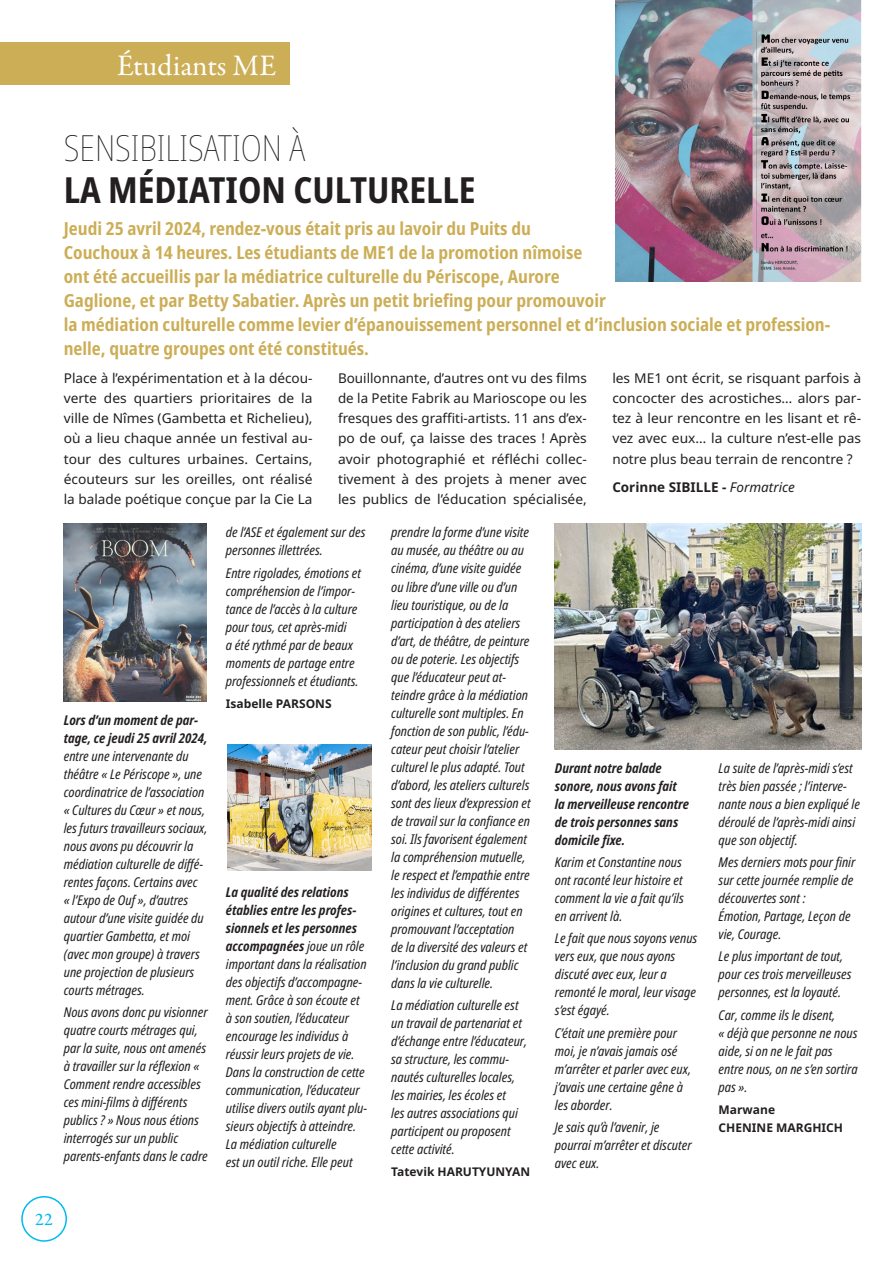
<style>
.page{position:relative;width:893px;height:1263px;background:#fff}
.page>*{position:absolute;margin:0;border:0;box-sizing:border-box;transform-origin:0 0}
.titre_rubrique{font:700 condensed 36px "Noto Sans";color:#231f20}
.titre_rubrique-2{font:100 condensed 36px "Noto Sans";color:#231f20}
.t1{font:30px "Garamond Premr Pro";color:#fff}
.chapeau{font:700 condensed 18px/24px "Noto Sans";color:#ccae57}
.t2{font:500 18px "Garamond Premr Pro";color:#00baf1}
.sitgnature_statut{font:italic condensed 13.5px/18px "Noto Sans";color:#231f20}
.texte_article{font:13.5px/20.2px "Noto Sans";color:#231f20;text-align:justify}
.sitgnature_statut-2{font:italic 700 condensed 13.5px/18px "Noto Sans";color:#231f20}
.signature{font:700 13.5px "Noto Sans";color:#231f20}
.exergue_texte{font:700 12px/18px "Noto Sans";color:#231f20}
.sitgnature_statut-3{font:700 12px "Noto Sans";color:#231f20}
.signature-2{font:700 12px "Noto Sans";color:#231f20}
.s1{font-weight:400;font-style:italic}
.s2{font-weight:700}
</style>
<div class="page">
<div style="left:21px;top:1196px;width:46px;height:46px;border:2px solid #00baf1;border-radius:50%"></div>
<div style="left:0;top:43px;width:289px;height:42px;background:#ccae57"></div>
<img style="left:64px;top:523px;width:142px;height:179px">
<img style="left:227px;top:744px;width:145px;height:126px">
<img style="left:555px;top:523px;width:306px;height:227px">
<img style="left:615px;top:0;width:246px;height:282px">
<p class="t1" style="left:117px;top:47px;width:161px">Étudiants ME</p>
<p class="titre_rubrique-2" style="left:64px;top:122px;width:243px">SENSIBILISATION À</p>
<p class="titre_rubrique" style="left:64px;top:164px;width:413px">LA MÉDIATION CULTURELLE</p>
<p class="chapeau" style="left:64px;top:217px;width:768px">Jeudi 25 avril 2024, rendez-vous était pris au lavoir du Puits du<br>Couchoux à 14 heures. Les étudiants de ME1 de la promotion nîmoise<br>ont été accueillis par la médiatrice culturelle du Périscope, Aurore<br>Gaglione, et par Betty Sabatier. Après un petit briefing pour promouvoir<br>la médiation culturelle comme levier d’épanouissement personnel et d’inclusion sociale et profession&shy;nelle, quatre groupes ont été constitués.</p>
<p class="texte_article" style="left:64px;top:368px;width:250px">Place à l’expérimentation et à la décou&shy;verte des quartiers prioritaires de la ville de Nîmes (Gambetta et Richelieu), où a lieu chaque année un festival au&shy;tour des cultures urbaines. Certains, écouteurs sur les oreilles, ont réalisé la balade poétique conçue par la Cie La</p>
<p class="texte_article" style="left:338px;top:368px;width:250px">Bouillonnante, d’autres ont vu des films de la Petite Fabrik au Marioscope ou les fresques des graffiti-artists. 11 ans d’ex&shy;po de ouf, ça laisse des traces ! Après avoir photographié et réfléchi collec&shy;tivement à des projets à mener avec les publics de l’éducation spécialisée,</p>
<p class="texte_article" style="left:612px;top:368px;width:250px">les ME1 ont écrit, se risquant parfois à concocter des acrostiches… alors par&shy;tez à leur rencontre en les lisant et rê&shy;vez avec eux… la culture n’est-elle pas notre plus beau terrain de rencontre ?</p>
<p class="signature" style="left:612px;top:478px;width:184px">Corinne SIBILLE - <span class="s1">Formatrice</span></p>
<p class="sitgnature_statut" style="left:64px;top:711px;width:145px"><span class="s2">Lors d’un moment de par&shy;tage, ce jeudi 25 avril 2024, </span>entre une intervenante du théâtre « Le Périscope », une coordinatrice de l’association « Cultures du Cœur » et nous, les futurs travailleurs sociaux, nous avons pu découvrir la médiation culturelle de diffé&shy;rentes façons. Certains avec<br>« l’Expo de Ouf », d’autres autour d’une visite guidée du quartier Gambetta, et moi (avec mon groupe) à travers une projection de plusieurs courts métrages.</p>
<p class="sitgnature_statut" style="left:64px;top:1004px;width:145px">Nous avons donc pu visionner quatre courts métrages qui, par la suite, nous ont amenés à travailler sur la réflexion «<br>Comment rendre accessibles ces mini-films à différents publics ? » Nous nous étions interrogés sur un public parents-enfants dans le cadre</p>
<p class="sitgnature_statut" style="left:226px;top:524px;width:141px">de l’ASE et également sur des personnes illettrées.</p>
<p class="sitgnature_statut" style="left:226px;top:564px;width:137px">Entre rigolades, émotions et compréhension de l’impor&shy;tance de l’accès à la culture pour tous, cet après-midi<br>a été rythmé par de beaux moments de partage entre professionnels et étudiants.</p>
<p class="signature-2" style="left:226px;top:695px;width:107px">Isabelle PARSONS</p>
<p class="sitgnature_statut" style="left:226px;top:883px;width:143px"><span class="s2">La qualité des relations établies entre les profes&shy;sionnels et les personnes accompagnées</span> joue un rôle important dans la réalisation des objectifs d’accompagne&shy;ment. Grâce à son écoute et à son soutien, l’éducateur encourage les individus à réussir leurs projets de vie.<br>Dans la construction de cette communication, l’éducateur utilise divers outils ayant plu&shy;sieurs objectifs à atteindre.<br>La médiation culturelle<br>est un outil riche. Elle peut</p>
<p class="sitgnature_statut" style="left:391px;top:524px;width:141px">prendre la forme d’une visite au musée, au théâtre ou au cinéma, d’une visite guidée ou libre d’une ville ou d’un lieu touristique, ou de la participation à des ateliers d’art, de théâtre, de peinture ou de poterie. Les objectifs que l’éducateur peut at&shy;teindre grâce à la médiation culturelle sont multiples. En fonction de son public, l’édu&shy;cateur peut choisir l’atelier culturel le plus adapté. Tout d’abord, les ateliers culturels sont des lieux d’expression et de travail sur la confiance en soi. Ils favorisent également la compréhension mutuelle, le respect et l’empathie entre les individus de différentes origines et cultures, tout en promouvant l’acceptation<br>de la diversité des valeurs et l’inclusion du grand public dans la vie culturelle.</p>
<p class="sitgnature_statut" style="left:391px;top:996px;width:137px">La médiation culturelle est un travail de partenariat et d’échange entre l’éducateur, sa structure, les commu&shy;nautés culturelles locales, les mairies, les écoles et<br>les autres associations qui participent ou proposent cette activité.</p>
<p class="sitgnature_statut-3" style="left:391px;top:1163px;width:140px">Tatevik HARUTYUNYAN</p>
<p class="sitgnature_statut-2" style="left:555px;top:759px;width:136px">Durant notre balade sonore, nous avons fait la merveilleuse rencontre de trois personnes sans domicile fixe.</p>
<p class="sitgnature_statut" style="left:555px;top:853px;width:130px">Karim et Constantine nous ont raconté leur histoire et comment la vie a fait qu’ils en arrivent là.</p>
<p class="sitgnature_statut" style="left:555px;top:930px;width:144px">Le fait que nous soyons venus vers eux, que nous ayons discuté avec eux, leur a remonté le moral, leur visage s’est égayé.</p>
<p class="sitgnature_statut" style="left:555px;top:1024px;width:138px">C’était une première pour moi, je n’avais jamais osé m’arrêter et parler avec eux, j’avais une certaine gêne à les aborder.</p>
<p class="sitgnature_statut" style="left:555px;top:1118px;width:138px">Je sais qu’à l’avenir, je pourrai m’arrêter et discuter avec eux.</p>
<p class="sitgnature_statut" style="left:719px;top:759px;width:143px">La suite de l’après-midi s’est très bien passée ; l’interve&shy;nante nous a bien expliqué le déroulé de l’après-midi ainsi que son objectif.</p>
<p class="sitgnature_statut" style="left:719px;top:853px;width:138px">Mes derniers mots pour finir sur cette journée remplie de découvertes sont :<br>Émotion, Partage, Leçon de vie, Courage.</p>
<p class="sitgnature_statut" style="left:719px;top:948px;width:134px">Le plus important de tout, pour ces trois merveilleuses personnes, est la loyauté.</p>
<p class="sitgnature_statut" style="left:719px;top:1006px;width:141px">Car, comme ils le disent,<br>« déjà que personne ne nous aide, si on ne le fait pas entre nous, on ne s’en sortira pas ».</p>
<p class="exergue_texte" style="left:719px;top:1101px;width:126px">Marwane<br>CHENINE MARGHICH</p>
<h3 class="t2" style="left:35px;top:1209px;width:19px">22</h3>
</div>
